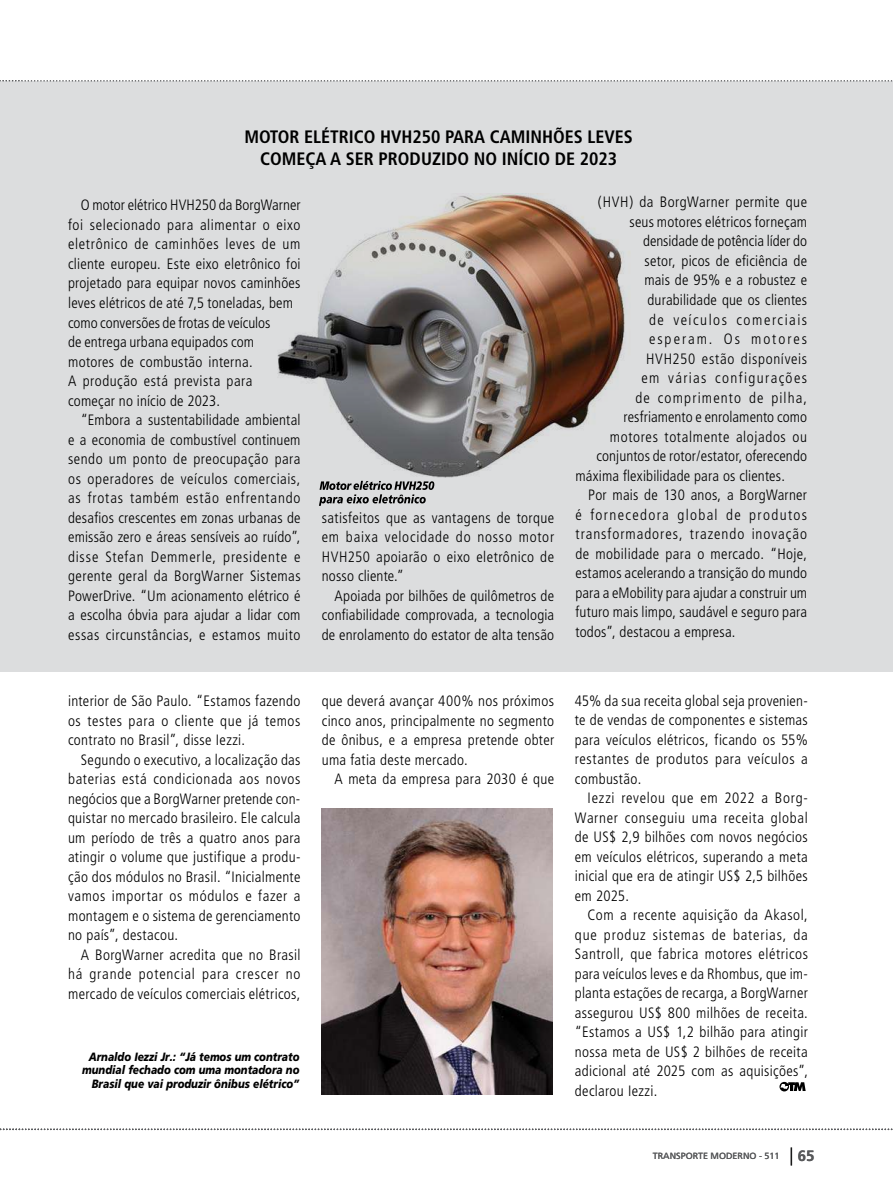
<style>
.page{position:relative;width:893px;height:1191px;background:#fff}
.page>*{position:absolute;margin:0;border:0;box-sizing:border-box;transform-origin:0 0}
.t1{font:700 condensed 18px/22.5px "Frutiger";color:#000;text-align:center}
.t2{font:300 condensed 15px/19.5px "Frutiger";letter-spacing:.02em;color:#000;text-align:justify}
.t3{font:300 condensed 15px "Frutiger";color:#000}
.t4{font:300 condensed 15px "Frutiger";letter-spacing:.09em;color:#000}
.t5{font:300 condensed 15px "Frutiger";letter-spacing:.065em;color:#000}
.t6{font:300 condensed 15px "Frutiger";letter-spacing:.04em;color:#000}
.t7{font:300 condensed 15px "Frutiger";letter-spacing:.045em;color:#000}
.t8{font:300 condensed 15px "Frutiger";letter-spacing:.075em;color:#000}
.t9{font:300 condensed 15px "Frutiger";letter-spacing:.105em;color:#000}
.t10{font:300 condensed 15px "Frutiger";letter-spacing:.13em;color:#000}
.t11{font:italic 900 12px/13.5px "Frutiger";color:#000;text-align:right;scale:.85 1}
.t12{font:9px "Frutiger";color:#58595b}
.s1{font-weight:300;font-stretch:condensed;font-size:18px;color:#000}
.s2{font-weight:700;font-size:15px}
</style>
<div class="page">
<svg style="left:0;top:1128px;width:893px;height:2px"></svg>
<div style="left:1px;top:81px;width:892px;height:590px;background:#dcddde"></div>
<img style="left:277px;top:193px;width:348px;height:284px">
<svg style="left:0;top:80px;width:893px;height:2px"></svg>
<svg style="left:779px;top:1081px;width:27px;height:10px"></svg>
<svg style="left:319px;top:481px;width:115px;height:25px"></svg>
<img style="left:321px;top:808px;width:232px;height:286px">
<p class="t1" style="left:244px;top:125px;width:390px">MOTOR ELÉTRICO HVH250 PARA CAMINHÕES LEVES<br>COMEÇA A SER PRODUZIDO NO INÍCIO DE 2023</p>
<p class="t2" style="left:68px;top:196px;width:234px;text-align:left;text-indent:13px">O motor elétrico HVH250 da BorgWarner foi selecionado para alimentar o eixo eletrônico de caminhões leves de um cliente europeu. Este eixo eletrônico foi projetado para equipar novos caminhões leves elétricos de até 7,5 toneladas, bem como conversões de frotas de veículos<br>de entrega urbana equipados com motores de combustão interna.<br>A produção está prevista para começar no início de 2023.</p>
<p class="t2" style="left:68px;top:410px;width:234px;text-indent:13px">“Embora a sustentabilidade ambiental e a economia de combustível continuem sendo um ponto de preocupação para os operadores de veículos comerciais, as frotas também estão enfrentando desafios crescentes em zonas urbanas de emissão zero e áreas sensíveis ao ruído”, disse Stefan Demmerle, presidente e gerente geral da BorgWarner Sistemas PowerDrive. “Um acionamento elétrico é a escolha óbvia para ajudar a lidar com essas circunstâncias, e estamos muito</p>
<p class="t2" style="left:598px;top:193px;width:211px">(HVH) da BorgWarner permite que</p>
<p class="t2" style="left:629px;top:212px;width:179px">seus motores elétricos forneçam</p>
<p class="t3" style="left:643px;top:233px;width:166px">densidade de potência líder do</p>
<p class="t2" style="left:644px;top:251px;width:164px">setor, picos de eficiência de</p>
<p class="t2" style="left:644px;top:271px;width:164px">mais de 95% e a robustez e</p>
<p class="t2" style="left:647px;top:290px;width:161px">durabilidade que os clientes</p>
<p class="t9" style="left:649px;top:311px;width:160px">de veículos comerciais</p>
<p class="t10" style="left:649px;top:330px;width:160px">esperam. Os motores</p>
<p class="t7" style="left:646px;top:350px;width:163px">HVH250 estão disponíveis</p>
<p class="t4" style="left:641px;top:369px;width:167px">em várias configurações</p>
<p class="t8" style="left:635px;top:389px;width:173px">de comprimento de pilha,</p>
<p class="t2" style="left:623px;top:407px;width:185px">resfriamento e enrolamento como</p>
<p class="t6" style="left:610px;top:428px;width:199px">motores totalmente alojados ou</p>
<p class="t2" style="left:596px;top:446px;width:212px">conjuntos de rotor/estator, oferecendo</p>
<p class="t2" style="left:575px;top:466px;width:211px">máxima flexibilidade para os clientes.</p>
<p class="t2" style="left:588px;top:485px;width:220px">Por mais de 130 anos, a BorgWarner</p>
<p class="t4" style="left:575px;top:506px;width:233px">é fornecedora global de produtos</p>
<p class="t5" style="left:575px;top:525px;width:233px">transformadores, trazendo inovação</p>
<p class="t2" style="left:575px;top:544px;width:233px">de mobilidade para o mercado. “Hoje,</p>
<p class="t2" style="left:575px;top:563px;width:233px">estamos acelerando a transição do mundo</p>
<p class="t3" style="left:575px;top:584px;width:233px">para a eMobility para ajudar a construir um</p>
<p class="t2" style="left:575px;top:602px;width:233px">futuro mais limpo, saudável e seguro para</p>
<p class="t2" style="left:575px;top:622px;width:162px">todos”, destacou a empresa.</p>
<p class="t2" style="left:322px;top:508px;width:234px">satisfeitos que as vantagens de torque em baixa velocidade do nosso motor HVH250 apoiarão o eixo eletrônico de nosso cliente.”</p>
<p class="t2" style="left:322px;top:586px;width:234px;text-indent:13px">Apoiada por bilhões de quilômetros de confiabilidade comprovada, a tecnologia de enrolamento do estator de alta tensão</p>
<p class="t2" style="left:68px;top:691px;width:234px">interior de São Paulo. “Estamos fazendo os testes para o cliente que já temos contrato no Brasil”, disse Iezzi.</p>
<p class="t2" style="left:68px;top:750px;width:234px;text-indent:13px">Segundo o executivo, a localização das baterias está condicionada aos novos negócios que a BorgWarner pretende con&shy;quistar no mercado brasileiro. Ele calcula um período de três a quatro anos para atingir o volume que justifique a produ&shy;ção dos módulos no Brasil. “Inicialmente vamos importar os módulos e fazer a montagem e o sistema de gerenciamento no país”, destacou.</p>
<p class="t2" style="left:68px;top:945px;width:234px;text-indent:13px">A BorgWarner acredita que no Brasil há grande potencial para crescer no mercado de veículos comerciais elétricos,</p>
<p class="t11" style="left:82px;top:1049px;width:257px">Arnaldo Iezzi Jr.: “Já temos um contrato mundial fechado com uma montadora no<br>Brasil que vai produzir ônibus elétrico”</p>
<p class="t2" style="left:322px;top:691px;width:234px">que deverá avançar 400% nos próximos cinco anos, principalmente no segmento de ônibus, e a empresa pretende obter uma fatia deste mercado.</p>
<p class="t2" style="left:334px;top:769px;width:221px">A meta da empresa para 2030 é que</p>
<p class="t2" style="left:575px;top:691px;width:235px">45% da sua receita global seja provenien&shy;te de vendas de componentes e sistemas para veículos elétricos, ficando os 55% restantes de produtos para veículos a combustão.</p>
<p class="t2" style="left:575px;top:788px;width:235px;text-indent:13px">Iezzi revelou que em 2022 a Borg-Warner conseguiu uma receita global de US$ 2,9 bilhões com novos negócios em veículos elétricos, superando a meta inicial que era de atingir US$ 2,5 bilhões em 2025.</p>
<p class="t2" style="left:575px;top:905px;width:235px;text-indent:13px">Com a recente aquisição da Akasol, que produz sistemas de baterias, da Santroll, que fabrica motores elétricos para veículos leves e da Rhombus, que im&shy;planta estações de recarga, a BorgWarner assegurou US$ 800 milhões de receita. “Estamos a US$ 1,2 bilhão para atingir nossa meta de US$ 2 bilhões de receita adicional até 2025 com as aquisições”, declarou Iezzi.</p>
<p class="t12" style="left:653px;top:1150px;width:163px">TRANSPORTE MODERNO - 511 <span class="s1">|</span> <span class="s2">65</span></p>
</div>
